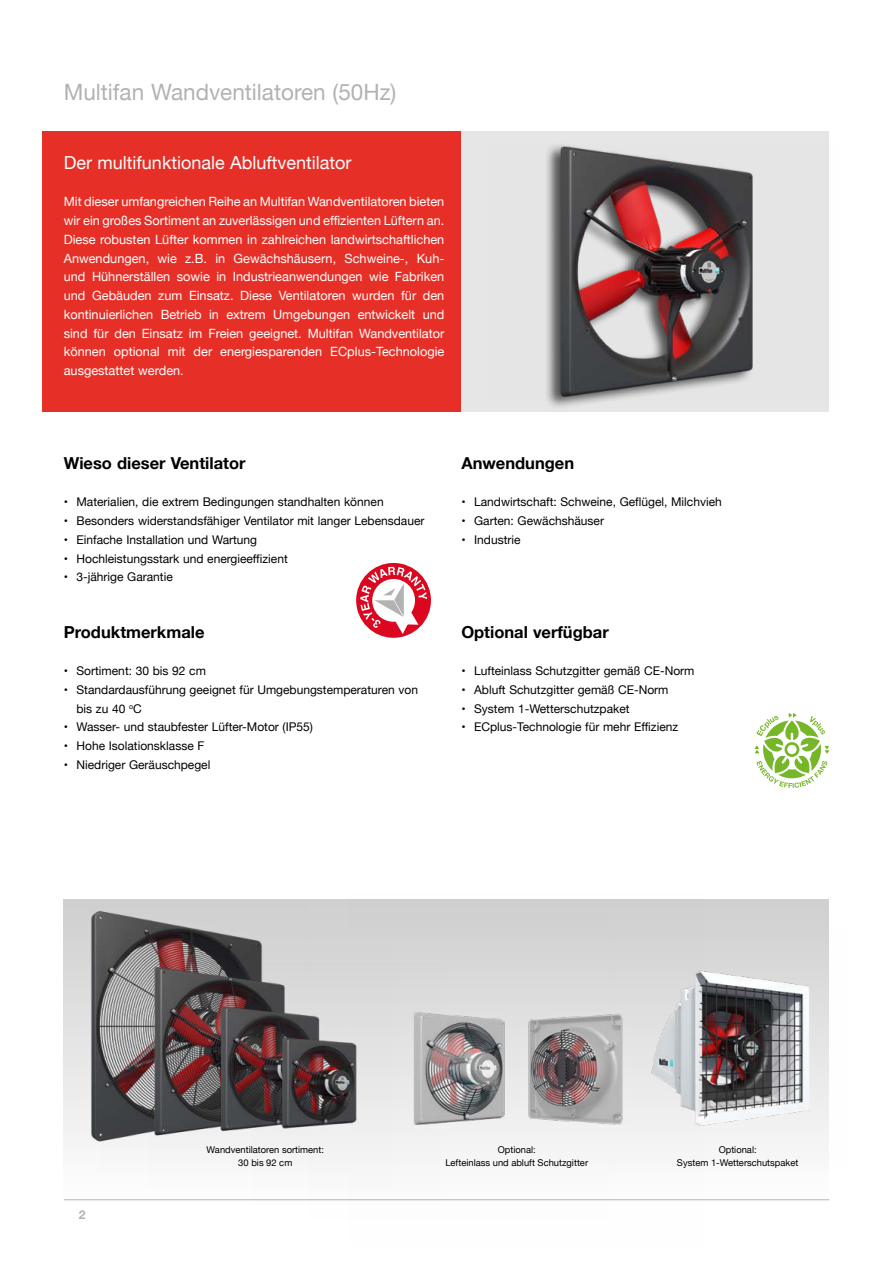
<style>
.page{position:relative;width:893px;height:1263px;background:#fff}
.page>*{position:absolute;margin:0;border:0;box-sizing:border-box;transform-origin:0 0}
.t1{font:22.5px "Helvetica Neue";color:#b3b2b2}
.t2{font:18px "Helvetica Neue";color:#fff}
.t3{font:700 16.5px "Helvetica Neue";color:#000}
.t4{font:12.75px/18.8px "Helvetica Neue";color:#fff;text-align:justify}
.t5{font:12px/18.8px "Helvetica Neue";color:#000}
.t6{font:700 12px "Helvetica Neue";color:#b3b2b2}
.t7{font:9.3px/13.5px "Helvetica Neue";color:#000;text-align:center}
</style>
<div class="page">
<svg style="left:64px;top:900px;width:765px;height:300px"></svg>
<div style="left:461px;top:131px;width:368px;height:281px;background:#e5e5e5"></div>
<div style="left:43px;top:131px;width:418px;height:281px;background:#e63027"></div>
<div style="left:356px;top:563px;width:75px;height:75px;background:#db0720;border-radius:50%"></div>
<svg style="left:360px;top:567px;width:67px;height:67px"></svg>
<div style="left:544px;top:143px;width:210px;height:266px;background:#000;opacity:.65"></div>
<img style="left:544px;top:143px;width:210px;height:258px">
<svg style="left:755px;top:713px;width:74px;height:75px"></svg>
<img style="left:703px;top:928px;width:126px;height:240px">
<img style="left:350px;top:899px;width:353px;height:302px">
<img style="left:308px;top:918px;width:301px;height:283px">
<img style="left:64px;top:904px;width:244px;height:244px">
<img style="left:102px;top:928px;width:245px;height:245px">
<img style="left:149px;top:946px;width:244px;height:244px">
<img style="left:252px;top:963px;width:189px;height:238px">
<h1 class="t1" style="left:64px;top:76px;width:334px">Multifan Wandventilatoren (50Hz)</h1>
<h2 class="t2" style="left:64px;top:149px;width:289px">Der multifunktionale Abluftventilator</h2>
<p class="t4" style="left:64px;top:193px;width:382px">Mit dieser umfangreichen Reihe an Multifan Wandventilatoren bieten wir ein großes Sortiment an zuverlässigen und effizienten Lüftern an.<br>Diese robusten Lüfter kommen in zahlreichen landwirtschaftlichen Anwendungen, wie z.B. in Gewächshäusern, Schweine-, Kuh&shy;und Hühnerställen sowie in Industrieanwendungen wie Fabriken und Gebäuden zum Einsatz. Diese Ventilatoren wurden für den kontinuierlichen Betrieb in extrem Umgebungen entwickelt und sind für den Einsatz im Freien geeignet. Multifan Wandventilator können optional mit der energiesparenden ECplus-Technologie ausgestattet werden.</p>
<h3 class="t3" style="left:64px;top:450px;width:183px">Wieso dieser Ventilator</h3>
<p class="t5" style="left:64px;top:493px;width:321px">• Materialien, die extrem Bedingungen standhalten können</p>
<p class="t5" style="left:64px;top:512px;width:362px">• Besonders widerstandsfähiger Ventilator mit langer Lebensdauer</p>
<p class="t5" style="left:64px;top:531px;width:195px">• Einfache Installation und Wartung</p>
<p class="t5" style="left:64px;top:550px;width:225px">• Hochleistungsstark und energieeffizient</p>
<p class="t5" style="left:64px;top:568px;width:111px">• 3-jährige Garantie</p>
<h3 class="t3" style="left:64px;top:619px;width:142px">Produktmerkmale</h3>
<p class="t5" style="left:64px;top:662px;width:144px">• Sortiment: 30 bis 92 cm</p>
<p class="t5" style="left:77px;top:681px;width:343px;text-indent:-13px">• Standardausführung geeignet für Umgebungstemperaturen von bis zu 40 <sup>o</sup>C</p>
<p class="t5" style="left:64px;top:718px;width:251px">• Wasser- und staubfester Lüfter-Motor (IP55)</p>
<p class="t5" style="left:64px;top:737px;width:142px">• Hohe Isolationsklasse F</p>
<p class="t5" style="left:64px;top:756px;width:148px">• Niedriger Geräuschpegel</p>
<h3 class="t3" style="left:461px;top:450px;width:114px">Anwendungen</h3>
<p class="t5" style="left:461px;top:493px;width:262px">• Landwirtschaft: Schweine, Geflügel, Milchvieh</p>
<p class="t5" style="left:461px;top:512px;width:144px">• Garten: Gewächshäuser</p>
<p class="t5" style="left:461px;top:531px;width:61px">• Industrie</p>
<h3 class="t3" style="left:461px;top:619px;width:149px">Optional verfügbar</h3>
<p class="t5" style="left:461px;top:662px;width:235px">• Lufteinlass Schutzgitter gemäß CE-Norm</p>
<p class="t5" style="left:461px;top:681px;width:209px">• Abluft Schutzgitter gemäß CE-Norm</p>
<p class="t5" style="left:461px;top:700px;width:170px">• System 1-Wetterschutzpaket</p>
<p class="t5" style="left:461px;top:718px;width:218px">• ECplus-Technologie für mehr Effizienz</p>
<p class="t6" style="left:79px;top:1205px;width:8px">2</p>
<p class="t7" style="left:207px;top:1143px;width:119px">Wandventilatoren sortiment:<br>30 bis 92 cm</p>
<p class="t7" style="left:445px;top:1143px;width:144px">Optional:<br>Lefteinlass und abluft Schutzgitter</p>
<p class="t7" style="left:677px;top:1143px;width:123px">Optional:<br>System 1-Wetterschutspaket</p>
</div>
